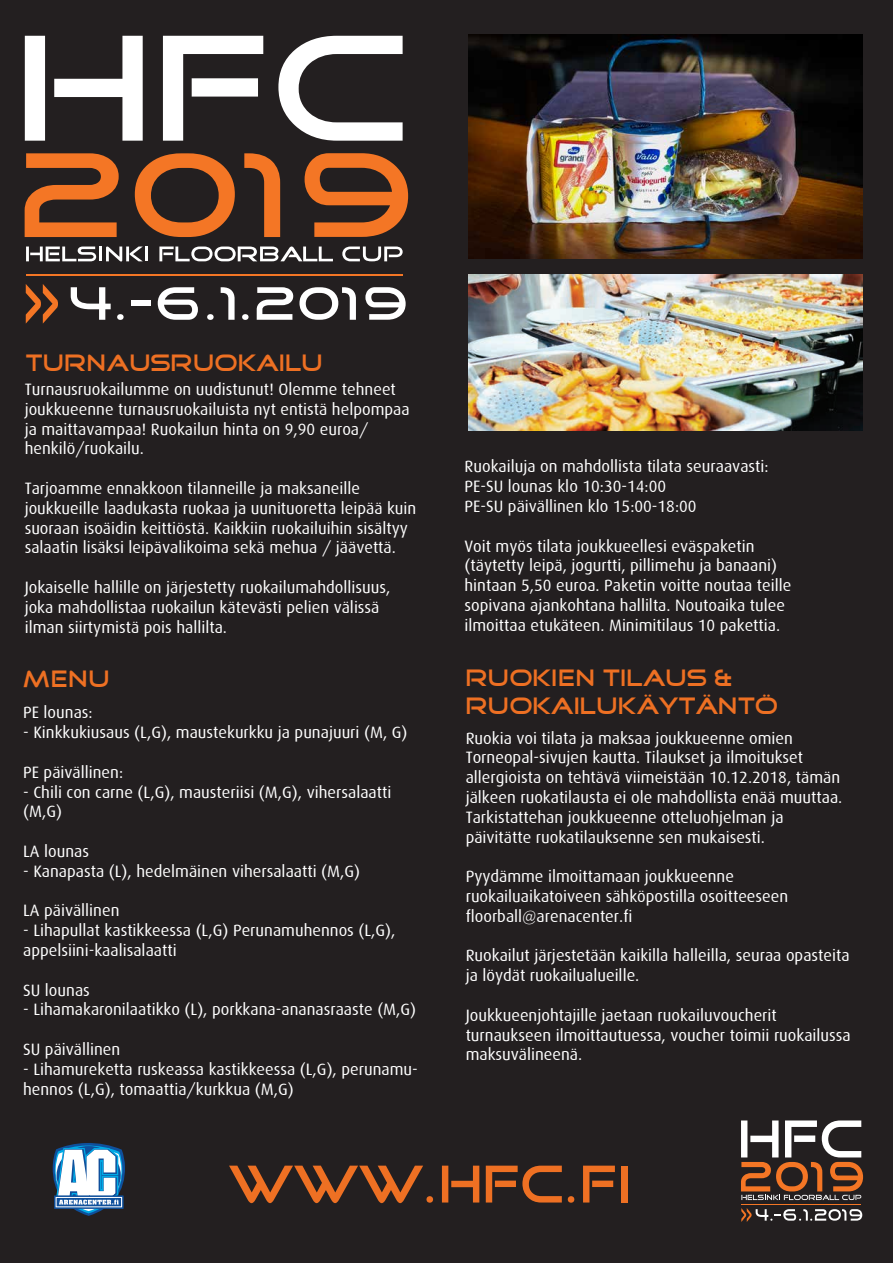
<style>
.page{position:relative;width:893px;height:1263px;background:#231f20}
.page>*{position:absolute;margin:0;border:0;box-sizing:border-box;transform-origin:0 0}
.t1{font:54px "Good Times";color:#ee7023}
.t2{font:24px/28.8px "Good Times";color:#ee7023}
.t3{font:16.5px/19.8px "Dax";color:#fff}
</style>
<div class="page">
<svg style="left:52px;top:1143px;width:73px;height:73px;background:#7fa2bd"></svg>
<hr style="left:741px;top:1204px;width:120px;height:1px;background:#f47625">
<svg style="left:741px;top:1120px;width:122px;height:80px"></svg>
<svg style="left:741px;top:1208px;width:121px;height:14px"></svg>
<svg style="left:25px;top:36px;width:118px;height:105px"></svg>
<svg style="left:163px;top:36px;width:100px;height:105px"></svg>
<svg style="left:278px;top:36px;width:125px;height:105px"></svg>
<svg style="left:26px;top:246px;width:70px;height:15px"></svg>
<hr style="left:99px;top:246px;width:3px;height:15px;background:#fff">
<svg style="left:106px;top:246px;width:37px;height:15px"></svg>
<hr style="left:145px;top:246px;width:3px;height:15px;background:#fff">
<svg style="left:159px;top:246px;width:174px;height:15px"></svg>
<svg style="left:342px;top:246px;width:61px;height:15px"></svg>
<hr style="left:26px;top:274px;width:377px;height:1px;background:#f47625">
<svg style="left:25px;top:153px;width:94px;height:84px"></svg>
<svg style="left:135px;top:153px;width:100px;height:84px"></svg>
<svg style="left:244px;top:153px;width:36px;height:84px"></svg>
<svg style="left:305px;top:153px;width:103px;height:84px"></svg>
<svg style="left:26px;top:284px;width:32px;height:40px"></svg>
<svg style="left:71px;top:287px;width:40px;height:33px"></svg>
<svg style="left:117px;top:314px;width:7px;height:6px"></svg>
<div style="left:131px;top:300px;width:19px;height:6px;background:#fff"></div>
<svg style="left:158px;top:287px;width:40px;height:33px"></svg>
<svg style="left:207px;top:314px;width:7px;height:6px"></svg>
<svg style="left:221px;top:287px;width:14px;height:33px"></svg>
<svg style="left:242px;top:314px;width:7px;height:6px"></svg>
<svg style="left:257px;top:287px;width:36px;height:33px"></svg>
<svg style="left:299px;top:287px;width:57px;height:33px"></svg>
<svg style="left:365px;top:287px;width:41px;height:33px"></svg>
<img style="left:468px;top:274px;width:394px;height:156px">
<img style="left:469px;top:35px;width:394px;height:223px">
<h2 class="t2" style="left:26px;top:350px;width:299px">TURNAUSRUOKAILU</h2>
<p class="t3" style="left:25px;top:379px;width:386px">Turnausruokailumme on uudistunut! Olemme tehneet joukkueenne turnausruokailuista nyt entistä helpompaa ja maittavampaa! Ruokailun hinta on 9,90 euroa/ henkilö/ruokailu.</p>
<p class="t3" style="left:25px;top:478px;width:393px">Tarjoamme ennakkoon tilanneille ja maksaneille joukkueille laadukasta ruokaa ja uunituoretta leipää kuin suoraan isoäidin keittiöstä. Kaikkiin ruokailuihin sisältyy salaatin lisäksi leipävalikoima sekä mehua / jäävettä.</p>
<p class="t3" style="left:25px;top:577px;width:367px">Jokaiselle hallille on järjestetty ruokailumahdollisuus, joka mahdollistaa ruokailun kätevästi pelien välissä ilman siirtymistä pois hallilta.</p>
<h2 class="t2" style="left:23px;top:665px;width:88px">MENU</h2>
<p class="t3" style="left:23px;top:703px;width:71px">PE lounas:</p>
<p class="t3" style="left:23px;top:723px;width:386px">- Kinkkukiusaus (L,G), maustekurkku ja punajuuri (M, G)</p>
<p class="t3" style="left:23px;top:762px;width:102px">PE päivällinen:</p>
<p class="t3" style="left:23px;top:782px;width:370px">- Chili con carne (L,G), mausteriisi (M,G), vihersalaatti (M,G)</p>
<p class="t3" style="left:23px;top:841px;width:67px">LA lounas</p>
<p class="t3" style="left:23px;top:861px;width:339px">- Kanapasta (L), hedelmäinen vihersalaatti (M,G)</p>
<p class="t3" style="left:23px;top:901px;width:98px">LA päivällinen</p>
<p class="t3" style="left:23px;top:921px;width:374px">- Lihapullat kastikkeessa (L,G) Perunamuhennos (L,G), appelsiini-kaalisalaatti</p>
<p class="t3" style="left:23px;top:980px;width:68px">SU lounas</p>
<p class="t3" style="left:23px;top:1000px;width:395px">- Lihamakaronilaatikko (L), porkkana-ananasraaste (M,G)</p>
<p class="t3" style="left:23px;top:1039px;width:99px">SU päivällinen</p>
<p class="t3" style="left:23px;top:1059px;width:396px">- Lihamureketta ruskeassa kastikkeessa (L,G), perunamu&shy;hennos (L,G), tomaattia/kurkkua (M,G)</p>
<p class="t3" style="left:464px;top:457px;width:306px">Ruokailuja on mahdollista tilata seuraavasti:<br>PE-SU lounas klo 10:30-14:00<br>PE-SU päivällinen klo 15:00-18:00</p>
<p class="t3" style="left:464px;top:536px;width:328px">Voit myös tilata joukkueellesi eväspaketin (täytetty leipä, jogurtti, pillimehu ja banaani) hintaan 5,50 euroa. Paketin voitte noutaa teille sopivana ajankohtana hallilta. Noutoaika tulee ilmoittaa etukäteen. Minimitilaus 10 pakettia.</p>
<h2 class="t2" style="left:466px;top:664px;width:314px">RUOKIEN TILAUS &amp;<br>RUOKAILUKÄYTÄNTÖ</h2>
<p class="t3" style="left:466px;top:728px;width:378px">Ruokia voi tilata ja maksaa joukkueenne omien Torneopal-sivujen kautta. Tilaukset ja ilmoitukset allergioista on tehtävä viimeistään 10.12.2018, tämän jälkeen ruokatilausta ei ole mahdollista enää muuttaa.<br>Tarkistattehan joukkueenne otteluohjelman ja päivitätte ruokatilauksenne sen mukaisesti.</p>
<p class="t3" style="left:466px;top:867px;width:324px">Pyydämme ilmoittamaan joukkueenne ruokailuaikatoiveen sähköpostilla osoitteeseen floorball@arenacenter.fi</p>
<p class="t3" style="left:466px;top:946px;width:385px">Ruokailut järjestetään kaikilla halleilla, seuraa opasteita ja löydät ruokailualueille.</p>
<p class="t3" style="left:466px;top:1005px;width:387px">Joukkueenjohtajille jaetaan ruokailuvoucherit turnaukseen ilmoittautuessa, voucher toimii ruokailussa maksuvälineenä.</p>
<h1 class="t1" style="left:228px;top:1158px;width:407px">WWW.HFC.FI</h1>
</div>
